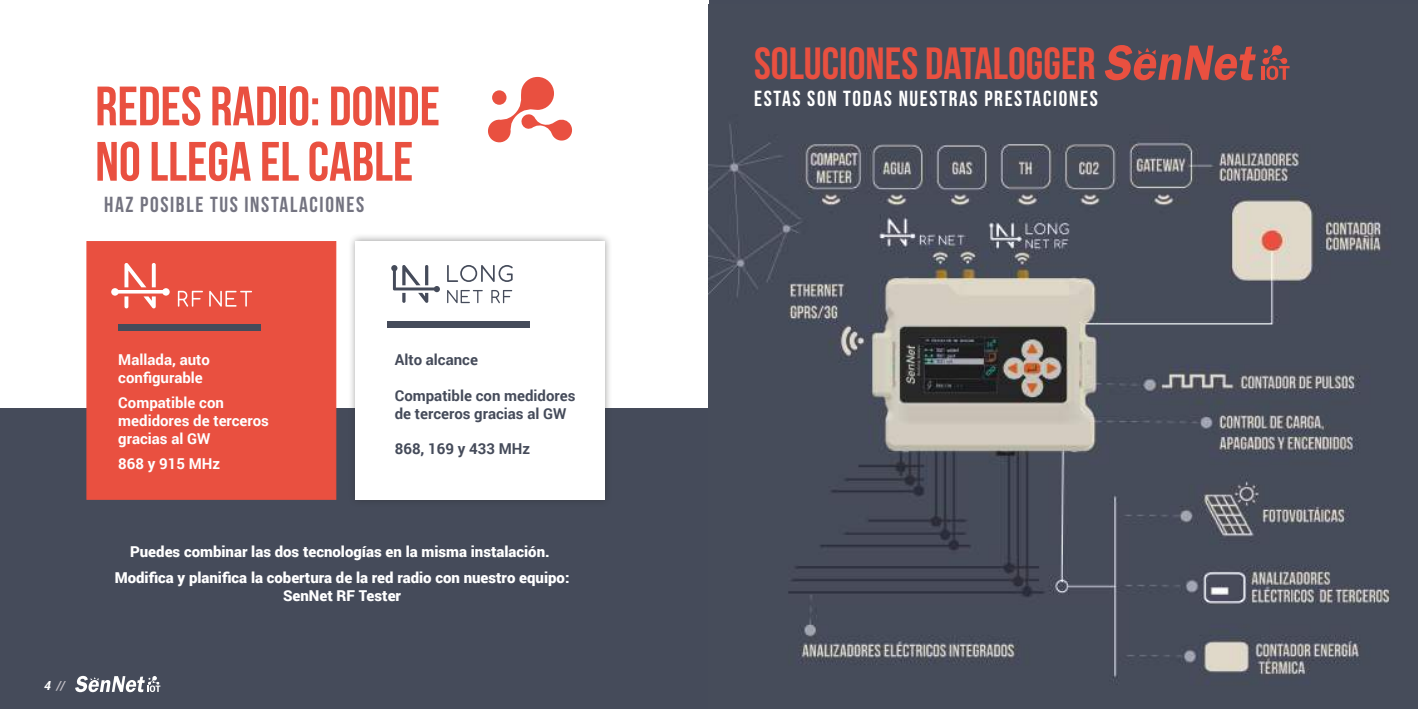
<style>
.page{position:relative;width:1418px;height:709px;background:#fff}
.page>*{position:absolute;margin:0;border:0;box-sizing:border-box;transform-origin:0 0}
.t1{font:55.38px/55.4px "Bebas Neue";color:#e95040}
.t2{font:45px "Bebas Neue";color:#e95040}
.t3{font:21.75px "Bebas Neue";letter-spacing:.075em;color:#fff}
.t4{font:21.75px "Bebas Neue";letter-spacing:.075em;color:#737380}
.t5{font:900 15px/25.8px "Roboto";color:#fff;text-align:center}
.t6{font:700 15px/18px "Roboto";color:#fff}
.t7{font:700 15px/18px "Roboto";color:#454b5a}
.t8{font:italic 700 12.5px "Roboto";color:#c2c0c7}
.s1{color:#fff}
</style>
<div class="page">
<div style="left:0;top:408px;width:709px;height:301px;background:#454b5a"></div>
<div style="left:86px;top:241px;width:250px;height:259px;background:#e95040;border:1px solid #e95040"></div>
<div style="left:348px;top:233px;width:264px;height:274px;background:#2b2b2a;opacity:.45"></div>
<div style="left:355px;top:241px;width:250px;height:259px;background:#fff"></div>
<svg style="left:391px;top:265px;width:49px;height:38px"></svg>
<svg style="left:447px;top:265px;width:65px;height:17px"></svg>
<svg style="left:447px;top:290px;width:36px;height:13px"></svg>
<svg style="left:491px;top:290px;width:21px;height:13px"></svg>
<svg style="left:488px;top:77px;width:84px;height:66px"></svg>
<div style="left:492px;top:90px;width:14px;height:15px;background:#e95040;border-radius:50%"></div>
<svg style="left:119px;top:263px;width:51px;height:45px"></svg>
<svg style="left:209px;top:291px;width:43px;height:16px"></svg>
<svg style="left:178px;top:291px;width:25px;height:16px"></svg>
<div style="left:111px;top:288px;width:8px;height:8px;background:#fff;border-radius:50%"></div>
<div style="left:388px;top:321px;width:142px;height:6px;background:#454b5a"></div>
<div style="left:118px;top:324px;width:142px;height:7px;background:#454b5a"></div>
<img style="left:709px;top:4px;width:708px;height:705px">
<svg style="left:1104px;top:45px;width:151px;height:35px;background:#934d4d"></svg>
<hr style="left:1261px;top:66px;width:3px;height:14px;background:#e95040">
<svg style="left:1262px;top:45px;width:27px;height:35px"></svg>
<svg style="left:75px;top:676px;width:85px;height:16px"></svg>
<h1 class="t1" style="left:95px;top:78px;width:346px">REDES RADIO: DONDE<br>NO LLEGA EL CABLE</h1>
<h3 class="t4" style="left:104px;top:192px;width:262px">HAZ POSIBLE TUS INSTALACIONES</h3>
<p class="t8" style="left:44px;top:677px;width:22px"><span class="s1">4</span> //</p>
<p class="t6" style="left:118px;top:350px;width:93px">Mallada, auto configurable</p>
<p class="t6" style="left:118px;top:393px;width:152px">Compatible con medidores de terceros gracias al GW</p>
<p class="t6" style="left:118px;top:454px;width:103px">868 y 915 MHz</p>
<p class="t7" style="left:395px;top:350px;width:85px">Alto alcance</p>
<p class="t7" style="left:395px;top:386px;width:182px">Compatible con medidores de terceros gracias al GW</p>
<p class="t7" style="left:395px;top:439px;width:137px">868, 169 y 433 MHz</p>
<p class="t5" style="left:115px;top:538px;width:456px">Puedes combinar las dos tecnologías en la misma instalación.<br>Modifica y planifica la cobertura de la red radio con nuestro equipo:</p>
<p class="t5" style="left:283px;top:582px;width:120px">SenNet RF Tester</p>
<h2 class="t2" style="left:754px;top:39px;width:343px">SOLUCIONES DATALOGGER</h2>
<h3 class="t3" style="left:754px;top:86px;width:345px">ESTAS SON TODAS NUESTRAS PRESTACIONES</h3>
</div>
